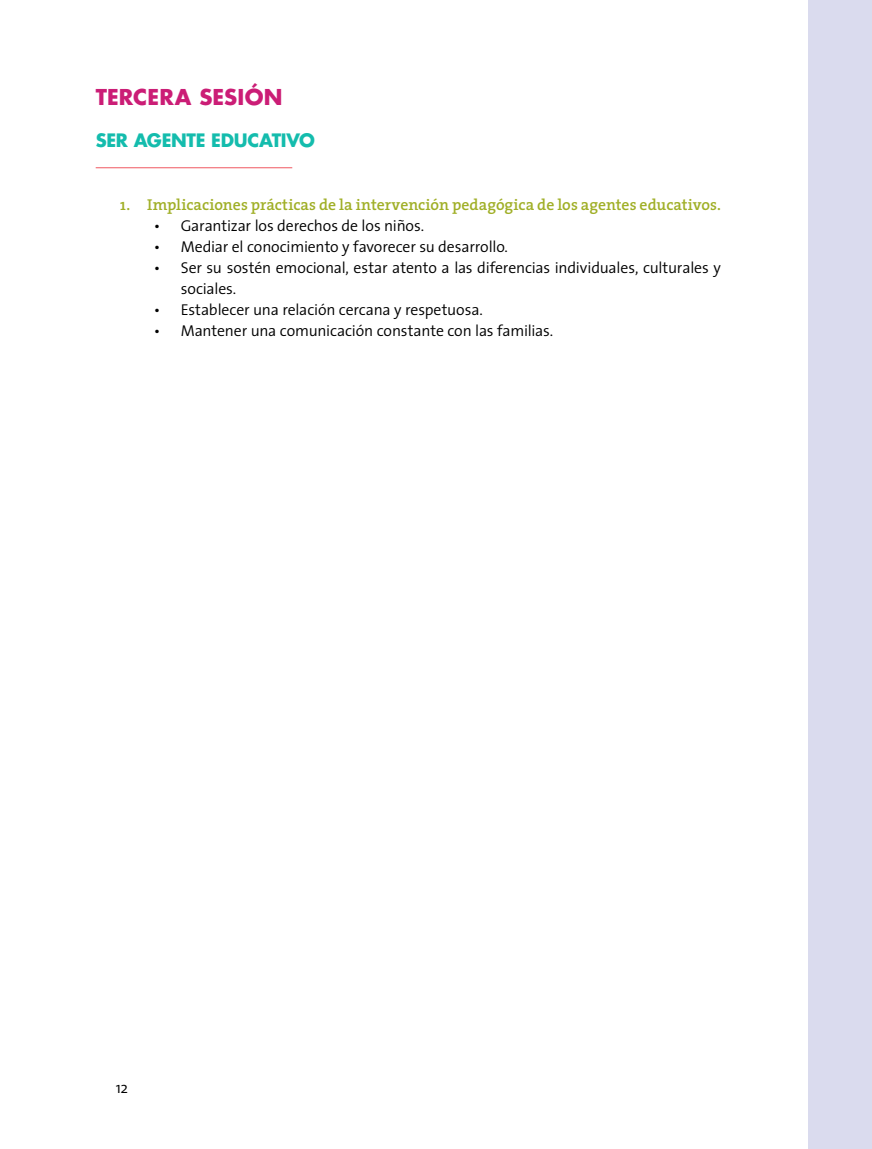
<style>
.page{position:relative;width:872px;height:1149px;background:#fff}
.page>*{position:absolute;margin:0;border:0;box-sizing:border-box;transform-origin:0 0}
.t1{font:700 21.3px "Futura Std";letter-spacing:.01em;color:#cb1d76}
.t2{font:700 18px "Futura Std";letter-spacing:-.015em;color:#14bcad}
.t3{font:300 15.75px/21px "The Sans";letter-spacing:-.01em;color:#000}
.t4{font:600 15.75px "The Serif";color:#a0af27}
</style>
<div class="page">
<div style="left:809px;top:0;width:63px;height:1148px;background:#dadbee"></div>
<hr style="left:96px;top:167px;width:196px;height:1px;background:#f05861">
<h1 class="t1" style="left:96px;top:83px;width:188px">TERCERA SESIÓN</h1>
<p class="t2" style="left:96px;top:128px;width:221px">SER AGENTE EDUCATIVO</p>
<p class="t4" style="left:120px;top:192px;width:602px">1. Implicaciones prácticas de la intervención pedagógica de los agentes educativos.</p>
<p class="t3" style="left:154px;top:215px;width:272px">• Garantizar los derechos de los niños.</p>
<p class="t3" style="left:154px;top:236px;width:356px">• Mediar el conocimiento y favorecer su desarrollo.</p>
<p class="t3" style="left:181px;top:257px;width:541px;text-indent:-27px">• Ser su sostén emocional, estar atento a las diferencias individuales, culturales y sociales.</p>
<p class="t3" style="left:154px;top:299px;width:331px">• Establecer una relación cercana y respetuosa.</p>
<p class="t3" style="left:154px;top:320px;width:401px">• Mantener una comunicación constante con las familias.</p>
<p class="t3" style="left:116px;top:1076px;width:14px">12</p>
</div>
